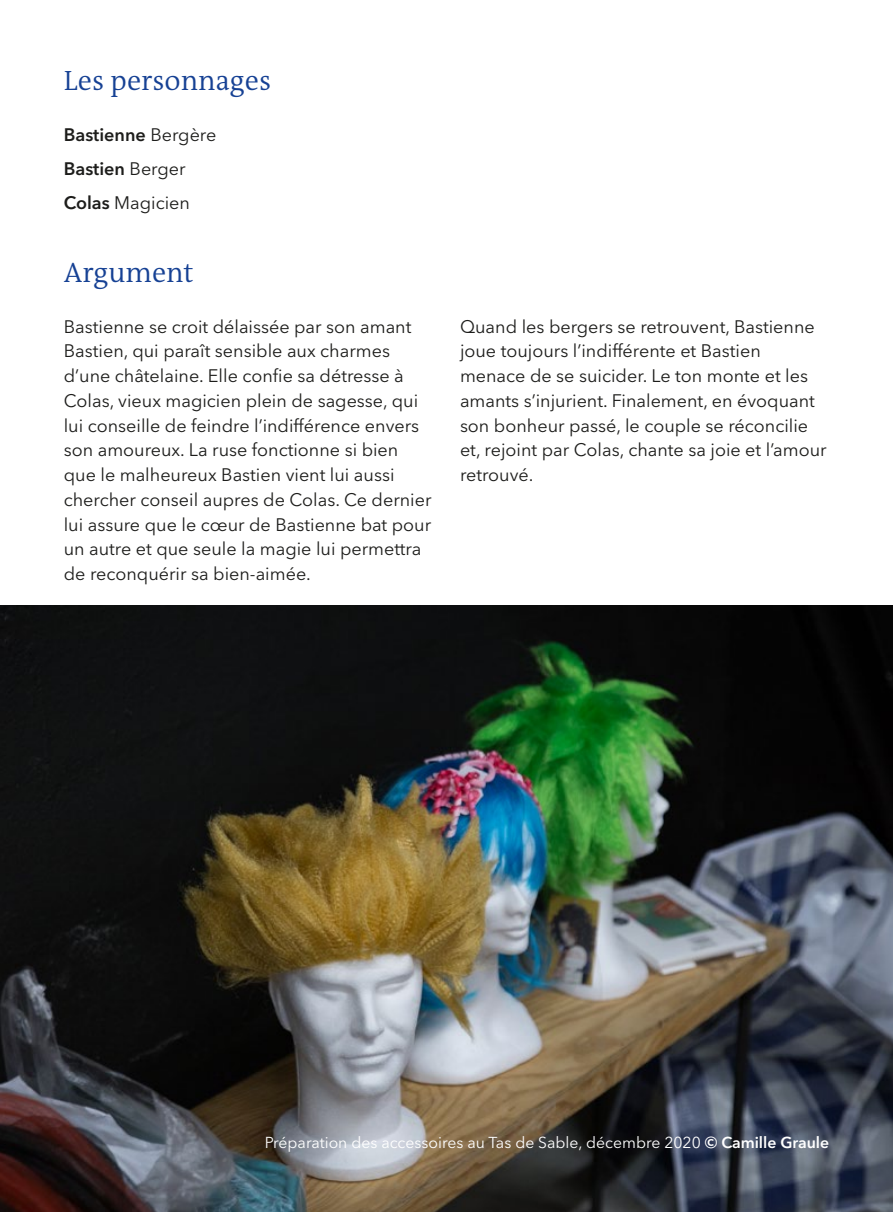
<style>
.page{position:relative;width:893px;height:1212px;background:#fff}
.page>*{position:absolute;margin:0;border:0;box-sizing:border-box;transform-origin:0 0}
.t1{font:300 28.12px "The Antiqua B W4";color:#164194}
.t2{font:18px/24.8px "Avenir Next LT Pro";color:#1d1d1b}
.t3{font:600 18px/33.8px "Avenir Next LT Pro";color:#1d1d1b}
.t4{font:15.75px "Avenir Next LT Pro";color:#fff}
.s1{font-weight:400}
.s2{font-weight:600}
</style>
<div class="page">
<img style="left:0;top:606px;width:893px;height:606px">
<h1 class="t1" style="left:64px;top:63px;width:209px">Les personnages</h1>
<p class="t3" style="left:64px;top:118px;width:154px">Bastienne <span class="s1">Bergère<br></span>Bastien <span class="s1">Berger<br></span>Colas <span class="s1">Magicien</span></p>
<h1 class="t1" style="left:64px;top:254px;width:132px">Argument</h1>
<p class="t2" style="left:64px;top:314px;width:369px">Bastienne se croit délaissée par son amant Bastien, qui paraît sensible aux charmes d’une châtelaine. Elle confie sa détresse à Colas, vieux magicien plein de sagesse, qui lui conseille de feindre l’indifférence envers son amoureux. La ruse fonctionne si bien que le malheureux Bastien vient lui aussi chercher conseil aupres de Colas. Ce dernier lui assure que le cœur de Bastienne bat pour un autre et que seule la magie lui permettra de reconquérir sa bien-aimée.</p>
<p class="t2" style="left:460px;top:314px;width:368px">Quand les bergers se retrouvent, Bastienne joue toujours l’indifférente et Bastien menace de se suicider. Le ton monte et les amants s’injurient. Finalement, en évoquant son bonheur passé, le couple se réconcilie et, rejoint par Colas, chante sa joie et l’amour retrouvé.</p>
<p class="t4" style="left:265px;top:1133px;width:566px">Préparation des accessoires au Tas de Sable, décembre 2020 <span class="s2">© Camille Graule</span></p>
</div>
